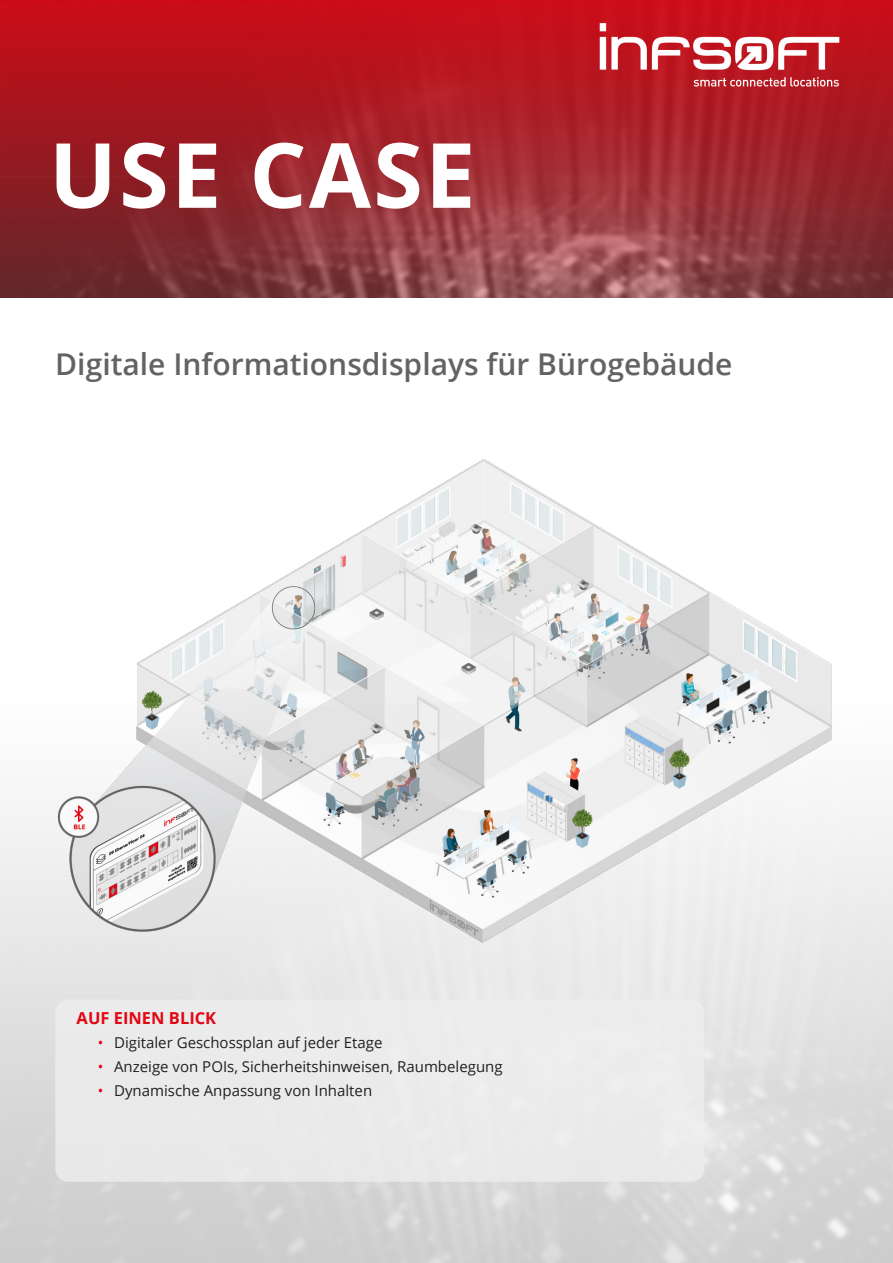
<style>
.page{position:relative;width:893px;height:1263px;background:#fff}
.page>*{position:absolute;margin:0;border:0;box-sizing:border-box;transform-origin:0 0}
.t1{font:700 90px "Open Sans";letter-spacing:.025em;color:#fff}
.t2{font:600 30px "Open Sans";color:#636366}
.t3{font:700 16.5px "Open Sans";color:#e30613}
.t4{font:15px "Open Sans";color:#231f20}
.s1{color:#e30613}
</style>
<div class="page">
<img style="left:0;top:0;width:893px;height:298px">
<div style="left:55px;top:999px;width:649px;height:183px;background:#eee;border-radius:13px"></div>
<img style="left:55px;top:459px;width:783px;height:492px">
<h1 class="t1" style="left:49px;top:112px;width:428px">USE CASE</h1>
<h2 class="t2" style="left:55px;top:344px;width:679px">Digitale Informationsdisplays für Bürogebäude</h2>
<p class="t3" style="left:77px;top:1006px;width:141px">AUF EINEN BLICK</p>
<p class="t4" style="left:98px;top:1032px;width:286px"><span class="s1">•</span> Digitaler Geschossplan auf jeder Etage</p>
<p class="t4" style="left:98px;top:1056px;width:406px"><span class="s1">•</span> Anzeige von POIs, Sicherheitshinweisen, Raumbelegung</p>
<p class="t4" style="left:98px;top:1080px;width:276px"><span class="s1">•</span> Dynamische Anpassung von Inhalten</p>
</div>
